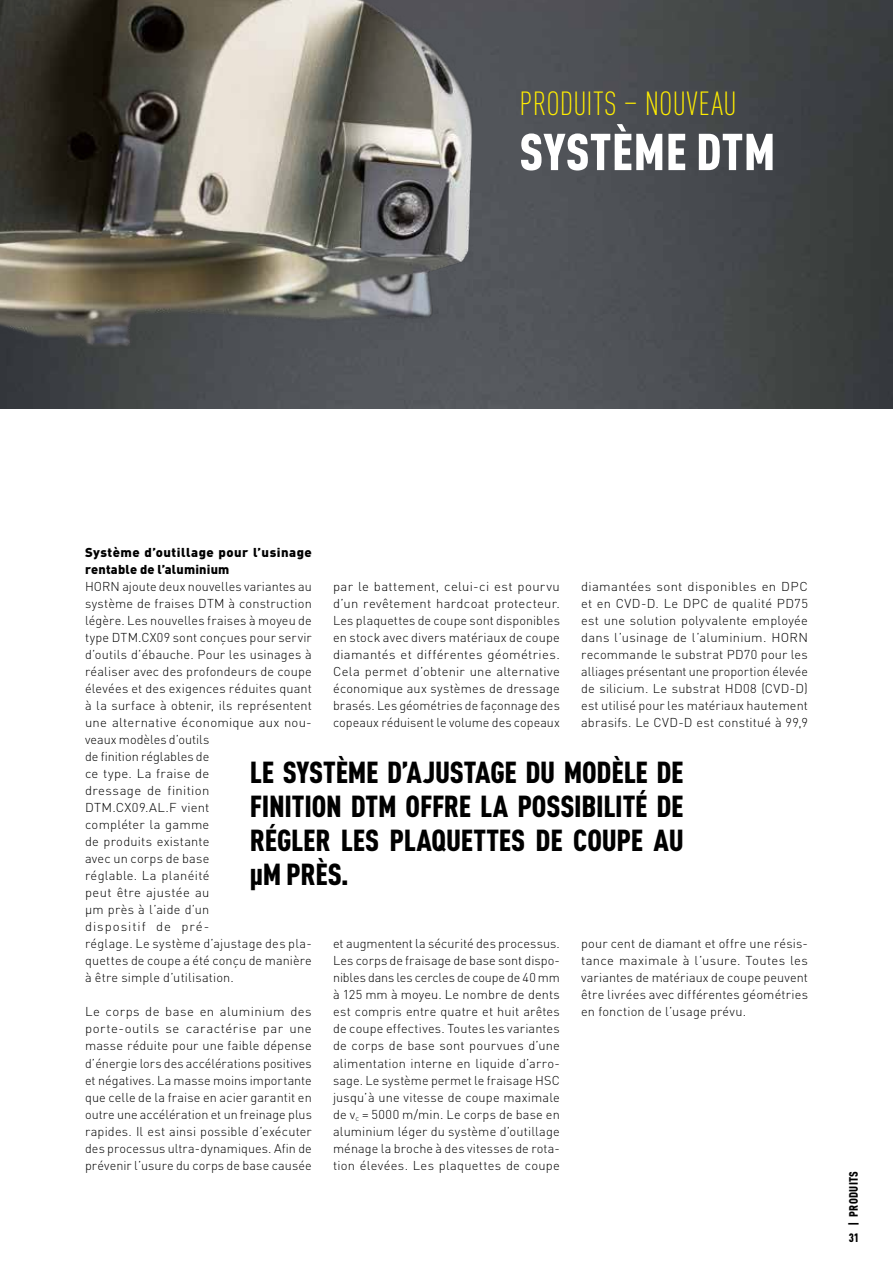
<style>
.page{position:relative;width:893px;height:1263px;background:#fff}
.page>*{position:absolute;margin:0;border:0;box-sizing:border-box;transform-origin:0 0}
.t1{font:900 condensed 51px "DINOT";letter-spacing:.005em;color:#fff}
.t2{font:300 condensed 33px "DINOT";letter-spacing:.005em;color:#ffed00}
.t3{font:900 condensed 30px/34px "DINOT";letter-spacing:-.01em;color:#000;text-align:justify}
.t4{font:300 12.75px/17px "DINOT";letter-spacing:.015em;color:#000;text-align:justify}
.t5{font:900 12.75px/17px "DINOT";letter-spacing:.035em;color:#000}
.t6{font:900 condensed 12px "DINOT";letter-spacing:.03em;color:#000}
</style>
<div class="page">
<img style="left:505px;top:0;width:388px;height:408px">
<img style="left:0;top:0;width:505px;height:408px">
<h2 class="t2" style="left:520px;top:81px;width:218px">PRODUITS – NOUVEAU</h2>
<h1 class="t1" style="left:519px;top:113px;width:257px">SYSTÈME DTM</h1>
<p class="t5" style="left:85px;top:543px;width:228px">Système d’outillage pour l’usinage rentable de l’aluminium</p>
<p class="t4" style="left:85px;top:577px;width:228px;text-align:left">HORN ajoute deux nouvelles variantes au système de fraises DTM à construction légère. Les nouvelles fraises à moyeu de type DTM.CX09 sont conçues pour servir d’outils d’ébauche. Pour les usinages à réaliser avec des profondeurs de coupe élevées et des exigences réduites quant à la surface à obtenir, ils représentent une alternative économique aux nou&shy;veaux modèles d’outils<br>de finition réglables de<br>ce type. La fraise de<br>dressage de finition<br>DTM.CX09.AL.F vient<br>compléter la gamme<br>de produits existante<br>avec un corps de base<br>réglable. La planéité<br>peut être ajustée au<br>µm près à l’aide d’un<br>dispositif de pré-<br>réglage. Le système d’ajustage des pla&shy;quettes de coupe a été conçu de manière à être simple d’utilisation.</p>
<p class="t4" style="left:85px;top:1002px;width:228px">Le corps de base en aluminium des porte-outils se caractérise par une masse réduite pour une faible dépense d’énergie lors des accélérations positives et négatives. La masse moins importante que celle de la fraise en acier garantit en outre une accélération et un freinage plus rapides. Il est ainsi possible d’exécuter des processus ultra-dynamiques. Afin de prévenir l’usure du corps de base causée</p>
<p class="t4" style="left:581px;top:577px;width:228px">diamantées sont disponibles en DPC et en CVD-D. Le DPC de qualité PD75 est une solution polyvalente employée dans l’usinage de l’aluminium. HORN recommande le substrat PD70 pour les alliages présentant une proportion élevée de silicium. Le substrat HD08 (CVD-D) est utilisé pour les matériaux hautement abrasifs. Le CVD-D est constitué à 99,9</p>
<p class="t4" style="left:333px;top:577px;width:228px">par le battement, celui-ci est pourvu d’un revêtement hardcoat protecteur.<br>Les plaquettes de coupe sont disponibles en stock avec divers matériaux de coupe diamantés et différentes géométries.<br>Cela permet d’obtenir une alternative économique aux systèmes de dressage brasés. Les géométries de façonnage des copeaux réduisent le volume des copeaux</p>
<h3 class="t3" style="left:250px;top:752px;width:435px">LE SYSTÈME D’AJUSTAGE DU MODÈLE DE FINITION DTM OFFRE LA POSSIBILITÉ DE RÉGLER LES PLAQUETTES DE COUPE AU μM PRÈS.</h3>
<p class="t4" style="left:333px;top:934px;width:228px">et augmentent la sécurité des processus.<br>Les corps de fraisage de base sont dispo&shy;nibles dans les cercles de coupe de 40 mm à 125 mm à moyeu. Le nombre de dents est compris entre quatre et huit arêtes de coupe effectives. Toutes les variantes de corps de base sont pourvues d’une alimentation interne en liquide d’arro&shy;sage. Le système permet le fraisage HSC jusqu’à une vitesse de coupe maximale de v<sub>c</sub> = 5000 m/min. Le corps de base en aluminium léger du système d’outillage ménage la broche à des vitesses de rota&shy;tion élevées. Les plaquettes de coupe</p>
<p class="t4" style="left:581px;top:934px;width:228px">pour cent de diamant et offre une résis&shy;tance maximale à l’usure. Toutes les variantes de matériaux de coupe peuvent être livrées avec différentes géométries en fonction de l’usage prévu.</p>
<p class="t6" style="left:844px;top:1226px;width:57px;rotate:-90deg">| PRODUITS</p>
<p class="t6" style="left:849px;top:1228px;width:12px">31</p>
</div>
